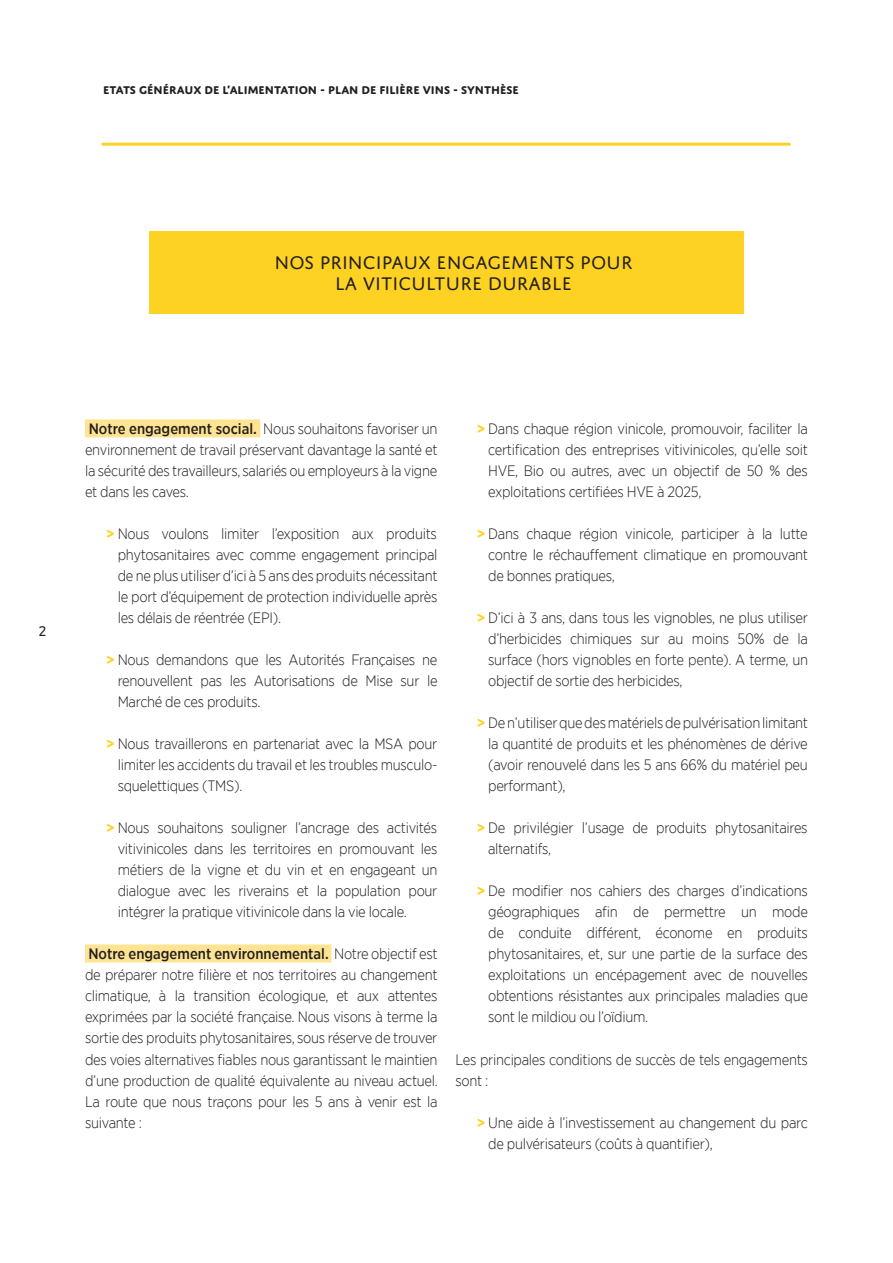
<style>
.page{position:relative;width:893px;height:1263px;background:#fff}
.page>*{position:absolute;margin:0;border:0;box-sizing:border-box;transform-origin:0 0}
.t1{font:19.5px/21px "Domus Titling";color:#231f20;text-align:center}
.t2{font:300 15px/21px "Gotham Narrow";letter-spacing:-.02em;color:#231f20;text-align:justify}
.t3{font:15px "Domus Titling";color:#231f20}
.t4{font:700 12px "Domus Titling";color:#231f20}
.s1{font-weight:500}
.s2{font-family:"Gotham MSN Narrow";font-weight:700;color:#fed222}
</style>
<div class="page">
<div style="left:85px;top:419px;width:175px;height:18px;background:#fee492"></div>
<div style="left:85px;top:944px;width:246px;height:18px;background:#fee492"></div>
<div style="left:149px;top:231px;width:595px;height:82px;background:#fed222"></div>
<hr style="left:103px;top:143px;width:686px;height:3px;background:#fed222">
<p class="t4" style="left:103px;top:83px;width:417px">ETATS GÉNÉRAUX DE L’ALIMENTATION - PLAN DE FILIÈRE VINS - SYNTHÈSE</p>
<h1 class="t1" style="left:274px;top:252px;width:360px">NOS PRINCIPAUX ENGAGEMENTS POUR<br>LA VITICULTURE DURABLE</h1>
<p class="t3" style="left:38px;top:622px;width:10px">2</p>
<p class="t2" style="left:85px;top:419px;width:354px"><span class="s1">Notre engagement social.</span> Nous souhaitons favoriser un environnement de travail préservant davantage la santé et la sécurité des travailleurs, salariés ou employeurs à la vigne et dans les caves.</p>
<p class="t2" style="left:118px;top:524px;width:321px;text-indent:-11px"><span class="s2">&gt;</span> Nous voulons limiter l’exposition aux produits phytosanitaires avec comme engagement principal de ne plus utiliser d’ici à 5 ans des produits nécessitant le port d’équipement de protection individuelle après les délais de réentrée (EPI).</p>
<p class="t2" style="left:118px;top:650px;width:321px;text-indent:-11px"><span class="s2">&gt;</span> Nous demandons que les Autorités Françaises ne renouvellent pas les Autorisations de Mise sur le Marché de ces produits.</p>
<p class="t2" style="left:118px;top:734px;width:321px;text-indent:-11px"><span class="s2">&gt;</span> Nous travaillerons en partenariat avec la MSA pour limiter les accidents du travail et les troubles musculo&shy;squelettiques (TMS).</p>
<p class="t2" style="left:118px;top:818px;width:321px;text-indent:-11px"><span class="s2">&gt;</span> Nous souhaitons souligner l’ancrage des activités vitivinicoles dans les territoires en promouvant les métiers de la vigne et du vin et en engageant un dialogue avec les riverains et la population pour intégrer la pratique vitivinicole dans la vie locale.</p>
<p class="t2" style="left:85px;top:944px;width:354px"><span class="s1">Notre engagement environnemental.</span> Notre objectif est de préparer notre filière et nos territoires au changement climatique, à la transition écologique, et aux attentes exprimées par la société française. Nous visons à terme la sortie des produits phytosanitaires, sous réserve de trouver des voies alternatives fiables nous garantissant le maintien d’une production de qualité équivalente au niveau actuel.<br>La route que nous traçons pour les 5 ans à venir est la suivante :</p>
<p class="t2" style="left:488px;top:419px;width:321px;text-indent:-11px"><span class="s2">&gt;</span> Dans chaque région vinicole, promouvoir, faciliter la certification des entreprises vitivinicoles, qu’elle soit HVE, Bio ou autres, avec un objectif de 50 % des exploitations certifiées HVE à 2025,</p>
<p class="t2" style="left:488px;top:524px;width:321px;text-indent:-11px"><span class="s2">&gt;</span> Dans chaque région vinicole, participer à la lutte contre le réchauffement climatique en promouvant de bonnes pratiques,</p>
<p class="t2" style="left:488px;top:608px;width:321px;text-indent:-11px"><span class="s2">&gt;</span> D’ici à 3 ans, dans tous les vignobles, ne plus utiliser d’herbicides chimiques sur au moins 50% de la surface (hors vignobles en forte pente). A terme, un objectif de sortie des herbicides,</p>
<p class="t2" style="left:488px;top:713px;width:321px;text-indent:-11px"><span class="s2">&gt;</span> De n’utiliser que des matériels de pulvérisation limitant la quantité de produits et les phénomènes de dérive (avoir renouvelé dans les 5 ans 66% du matériel peu performant),</p>
<p class="t2" style="left:488px;top:818px;width:321px;text-indent:-11px"><span class="s2">&gt;</span> De privilégier l’usage de produits phytosanitaires alternatifs,</p>
<p class="t2" style="left:488px;top:881px;width:321px;text-indent:-11px"><span class="s2">&gt;</span> De modifier nos cahiers des charges d’indications géographiques afin de permettre un mode de conduite différent, économe en produits phytosanitaires, et, sur une partie de la surface des exploitations un encépagement avec de nouvelles obtentions résistantes aux principales maladies que sont le mildiou ou l’oïdium.</p>
<p class="t2" style="left:455px;top:1049px;width:354px">Les principales conditions de succès de tels engagements sont :</p>
<p class="t2" style="left:488px;top:1112px;width:321px;text-indent:-11px"><span class="s2">&gt;</span> Une aide à l’investissement au changement du parc de pulvérisateurs (coûts à quantifier),</p>
</div>
